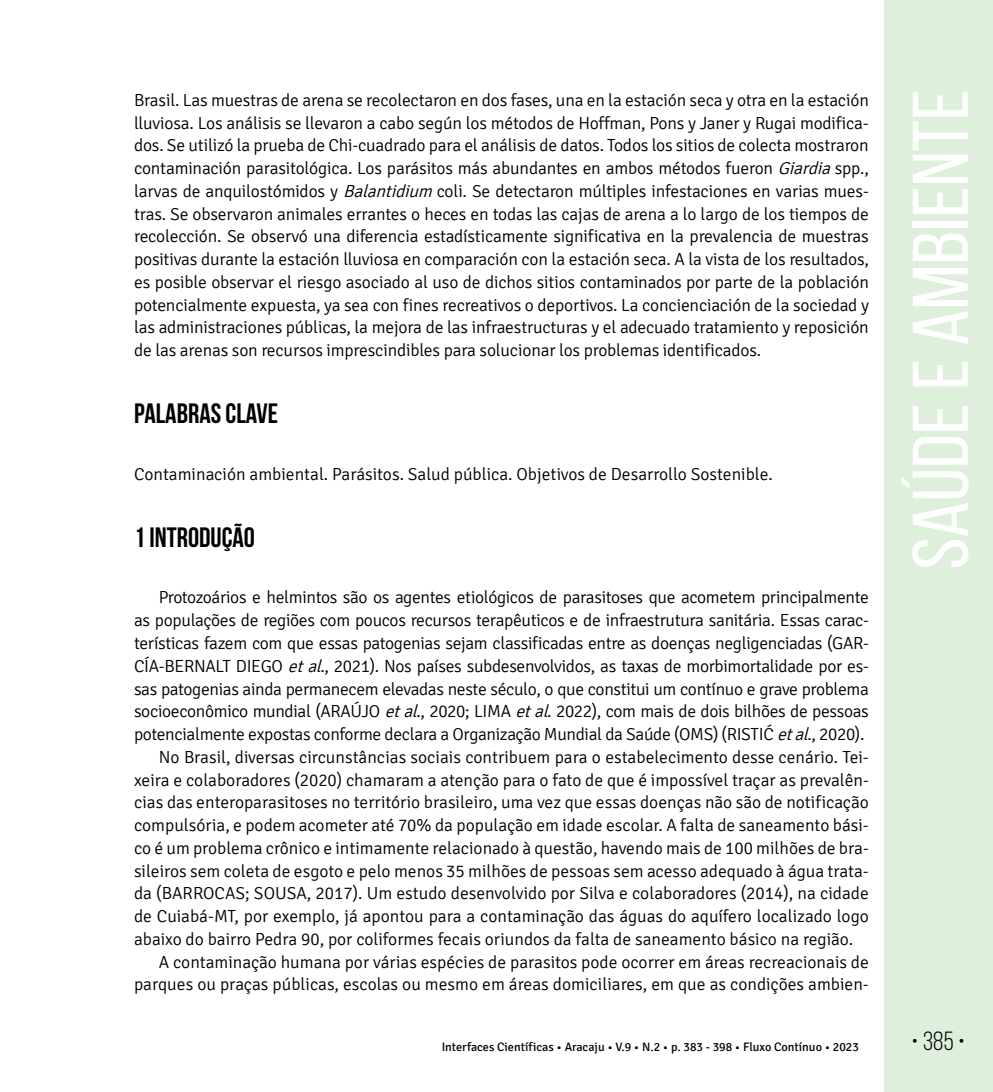
<style>
.page{position:relative;width:993px;height:1092px;background:#fff}
.page>*{position:absolute;margin:0;border:0;box-sizing:border-box;transform-origin:0 0}
.t1{font:78.75px "Bebas Neue";color:#fff;scale:1.09 1}
.t2{font:700 28px "Bebas Neue";color:#000}
.t3{font:26.25px "Bebas Neue";color:#000}
.t4{font:300 17.5px/22.8px "Signika";letter-spacing:-.005em;color:#000;text-align:justify}
.t5{font:12.25px "Signika";color:#000}
.s1{font-style:italic}
</style>
<div class="page">
<div style="left:883px;top:0;width:109px;height:1091px;background:#deefdc"></div>
<p class="t4" style="left:134px;top:89px;width:736px">Brasil. Las muestras de arena se recolectaron en dos fases, una en la estación seca y otra en la estación lluviosa. Los análisis se llevaron a cabo según los métodos de Hoffman, Pons y Janer y Rugai modifica&shy;dos. Se utilizó la prueba de Chi-cuadrado para el análisis de datos. Todos los sitios de colecta mostraron contaminación parasitológica. Los parásitos más abundantes en ambos métodos fueron <span class="s1">Giardia</span>spp., larvas de anquilostómidos y <span class="s1">Balantidium</span> coli. Se detectaron múltiples infestaciones en varias mues&shy;tras. Se observaron animales errantes o heces en todas las cajas de arena a lo largo de los tiempos de recolección. Se observó una diferencia estadísticamente significativa en la prevalencia de muestras positivas durante la estación lluviosa en comparación con la estación seca. A la vista de los resultados, es posible observar el riesgo asociado al uso de dichos sitios contaminados por parte de la población potencialmente expuesta, ya sea con fines recreativos o deportivos. La concienciación de la sociedad y las administraciones públicas, la mejora de las infraestructuras y el adecuado tratamiento y reposición de las arenas son recursos imprescindibles para solucionar los problemas identificados.</p>
<h2 class="t2" style="left:134px;top:398px;width:146px">PALABRAS CLAVE</h2>
<p class="t4" style="left:134px;top:463px;width:640px">Contaminación ambiental. Parásitos. Salud pública. Objetivos de Desarrollo Sostenible.</p>
<h2 class="t2" style="left:134px;top:522px;width:122px">1 INTRODUÇÃO</h2>
<p class="t4" style="left:159px;top:586px;width:711px">Protozoários e helmintos são os agentes etiológicos de parasitoses que acometem principalmente</p>
<p class="t4" style="left:134px;top:609px;width:736px">as populações de regiões com poucos recursos terapêuticos e de infraestrutura sanitária. Essas carac-</p>
<p class="t4" style="left:134px;top:632px;width:736px">terísticas fazem com que essas patogenias sejam classificadas entre as doenças negligenciadas (GAR-</p>
<p class="t4" style="left:134px;top:654px;width:736px">CÍA-BERNALT DIEGO <span class="s1">etal</span>., 2021). Nos países subdesenvolvidos, as taxas de morbimortalidade por es-</p>
<p class="t4" style="left:134px;top:677px;width:736px">sas patogenias ainda permanecem elevadas neste século, o que constitui um contínuo e grave problema</p>
<p class="t4" style="left:134px;top:700px;width:736px">socioeconômico mundial (ARAÚJO <span class="s1">etal</span>., 2020; LIMA <span class="s1">etal</span>. 2022), com mais de dois bilhões de pessoas</p>
<p class="t4" style="left:134px;top:723px;width:731px">potencialmente expostas conforme declara a Organização Mundial da Saúde (OMS) (RISTIĆ <span class="s1">etal</span>., 2020).</p>
<p class="t4" style="left:159px;top:745px;width:711px">No Brasil, diversas circunstâncias sociais contribuem para o estabelecimento desse cenário. Tei-</p>
<p class="t4" style="left:134px;top:768px;width:736px">xeira e colaboradores (2020) chamaram a atenção para o fato de que é impossível traçar as prevalên-</p>
<p class="t4" style="left:134px;top:791px;width:736px">cias das enteroparasitoses no território brasileiro, uma vez que essas doenças não são de notificação</p>
<p class="t4" style="left:134px;top:814px;width:736px">compulsória, e podem acometer até 70% da população em idade escolar. A falta de saneamento bási-</p>
<p class="t4" style="left:134px;top:836px;width:736px">co é um problema crônico e intimamente relacionado à questão, havendo mais de 100 milhões de bra-</p>
<p class="t4" style="left:134px;top:859px;width:736px">sileiros sem coleta de esgoto e pelo menos 35 milhões de pessoas sem acesso adequado à água trata-</p>
<p class="t4" style="left:134px;top:882px;width:736px">da (BARROCAS; SOUSA, 2017). Um estudo desenvolvido por Silva e colaboradores (2014), na cidade</p>
<p class="t4" style="left:134px;top:905px;width:736px">de Cuiabá-MT, por exemplo, já apontou para a contaminação das águas do aquífero localizado logo</p>
<p class="t4" style="left:134px;top:927px;width:720px">abaixo do bairro Pedra 90, por coliformes fecais oriundos da falta de saneamento básico na região.</p>
<p class="t4" style="left:159px;top:950px;width:711px">A contaminação humana por várias espécies de parasitos pode ocorrer em áreas recreacionais de</p>
<p class="t4" style="left:134px;top:973px;width:736px">parques ou praças públicas, escolas ou mesmo em áreas domiciliares, em que as condições ambien-</p>
<h1 class="t1" style="left:897px;top:569px;width:442px;rotate:-90deg">Saúde e Ambiente</h1>
<p class="t5" style="left:441px;top:1040px;width:418px">Interfaces Científicas • Aracaju • V.9 • N.2 • p. 383 - 398 • Fluxo Contínuo • 2023</p>
<h3 class="t3" style="left:911px;top:1026px;width:55px">• 385 •</h3>
</div>
